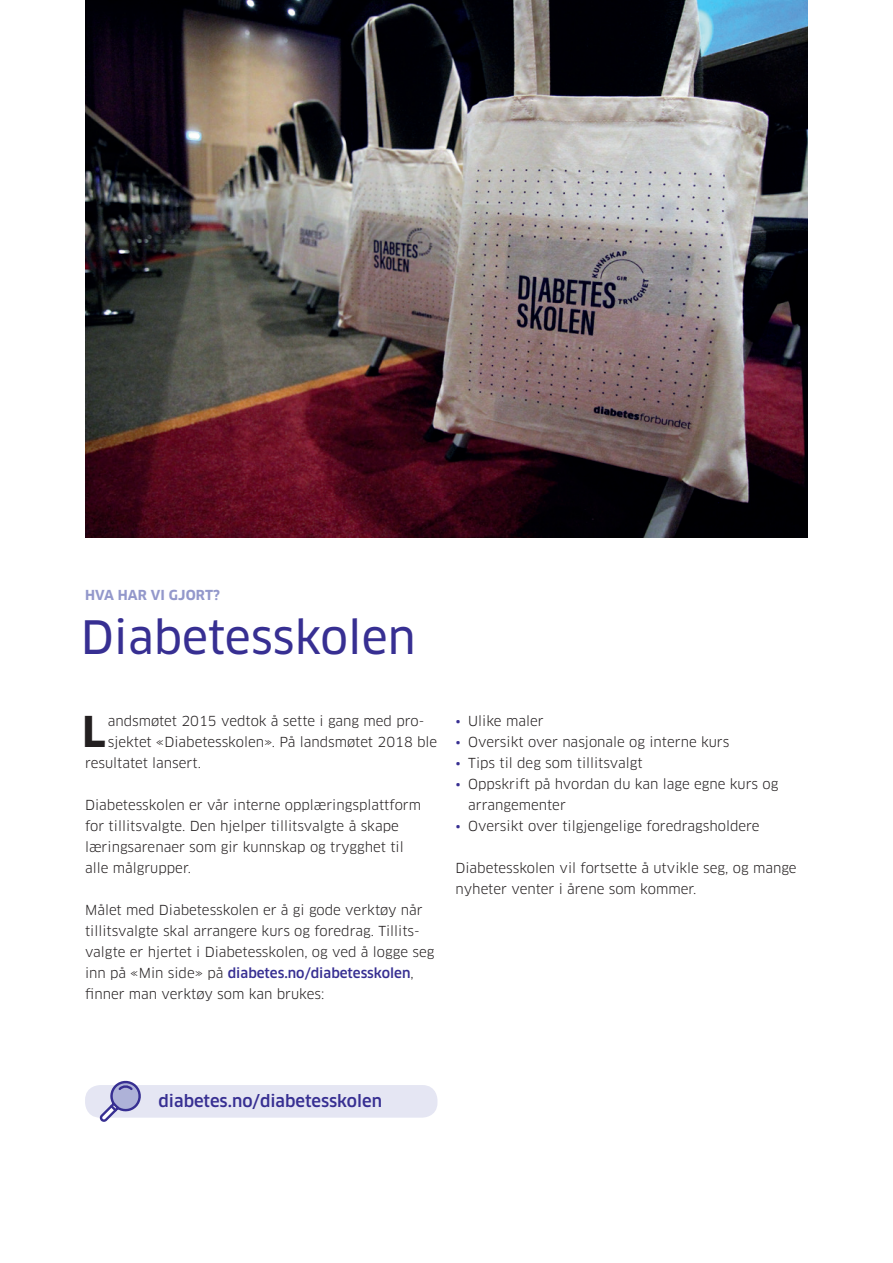
<style>
.page{position:relative;width:893px;height:1263px;background:#fff}
.page>*{position:absolute;margin:0;border:0;box-sizing:border-box;transform-origin:0 0}
.t1{font:45px "Clan OT News";color:#372f92}
.t2{font:700 41.55px "Clan OT";color:#231f20}
.t3{font:500 16.5px "Clan OT";color:#372f92}
.t4{font:13.5px/21px "Clan OT";color:#231f20}
.t5{font:700 13.5px "Clan OT";letter-spacing:.01em;color:#9398cb}
.s1{font-weight:500;color:#372f92}
.s2{color:#372f92}
</style>
<div class="page">
<img style="left:85px;top:0;width:723px;height:537px">
<div style="left:85px;top:1085px;width:352px;height:33px;background:#e5e6f3;border-radius:15px"></div>
<svg style="left:99px;top:1080px;width:42px;height:42px"></svg>
<p class="t5" style="left:85px;top:587px;width:137px">HVA HAR VI GJORT?</p>
<h1 class="t1" style="left:81px;top:611px;width:336px">Diabetesskolen</h1>
<h2 class="t2" style="left:82px;top:708px;width:25px">L</h2>
<p class="t4" style="left:108px;top:711px;width:318px">andsmøtet 2015 vedtok å sette i gang med pro-</p>
<p class="t4" style="left:108px;top:732px;width:331px">sjektet «Diabetesskolen». På landsmøtet 2018 ble</p>
<p class="t4" style="left:85px;top:753px;width:117px">resultatet lansert.</p>
<p class="t4" style="left:85px;top:795px;width:338px">Diabetesskolen er vår interne opplæringsplattform for tillitsvalgte. Den hjelper tillitsvalgte å skape læringsarenaer som gir kunnskap og trygghet til alle målgrupper.</p>
<p class="t4" style="left:85px;top:900px;width:351px">Målet med Diabetesskolen er å gi gode verktøy når tillitsvalgte skal arrangere kurs og foredrag. Tillits&shy;valgte er hjertet i Diabetesskolen, og ved å logge seg inn på «Min side» på <span class="s1">diabetes.no/diabetesskolen</span>, finner man verktøy som kan brukes:</p>
<p class="t4" style="left:455px;top:711px;width:90px"><span class="s2">•</span> Ulike maler</p>
<p class="t4" style="left:455px;top:732px;width:275px"><span class="s2">•</span> Oversikt over nasjonale og interne kurs</p>
<p class="t4" style="left:455px;top:753px;width:189px"><span class="s2">•</span> Tips til deg som tillitsvalgt</p>
<p class="t4" style="left:468px;top:774px;width:312px;text-indent:-13px"><span class="s2">•</span> Oppskrift på hvordan du kan lage egne kurs og arrangementer</p>
<p class="t4" style="left:455px;top:816px;width:306px"><span class="s2">•</span> Oversikt over tilgjengelige foredragsholdere</p>
<p class="t4" style="left:455px;top:858px;width:343px">Diabetesskolen vil fortsette å utvikle seg, og mange nyheter venter i årene som kommer.</p>
<p class="t3" style="left:159px;top:1091px;width:225px">diabetes.no/diabetesskolen</p>
</div>
